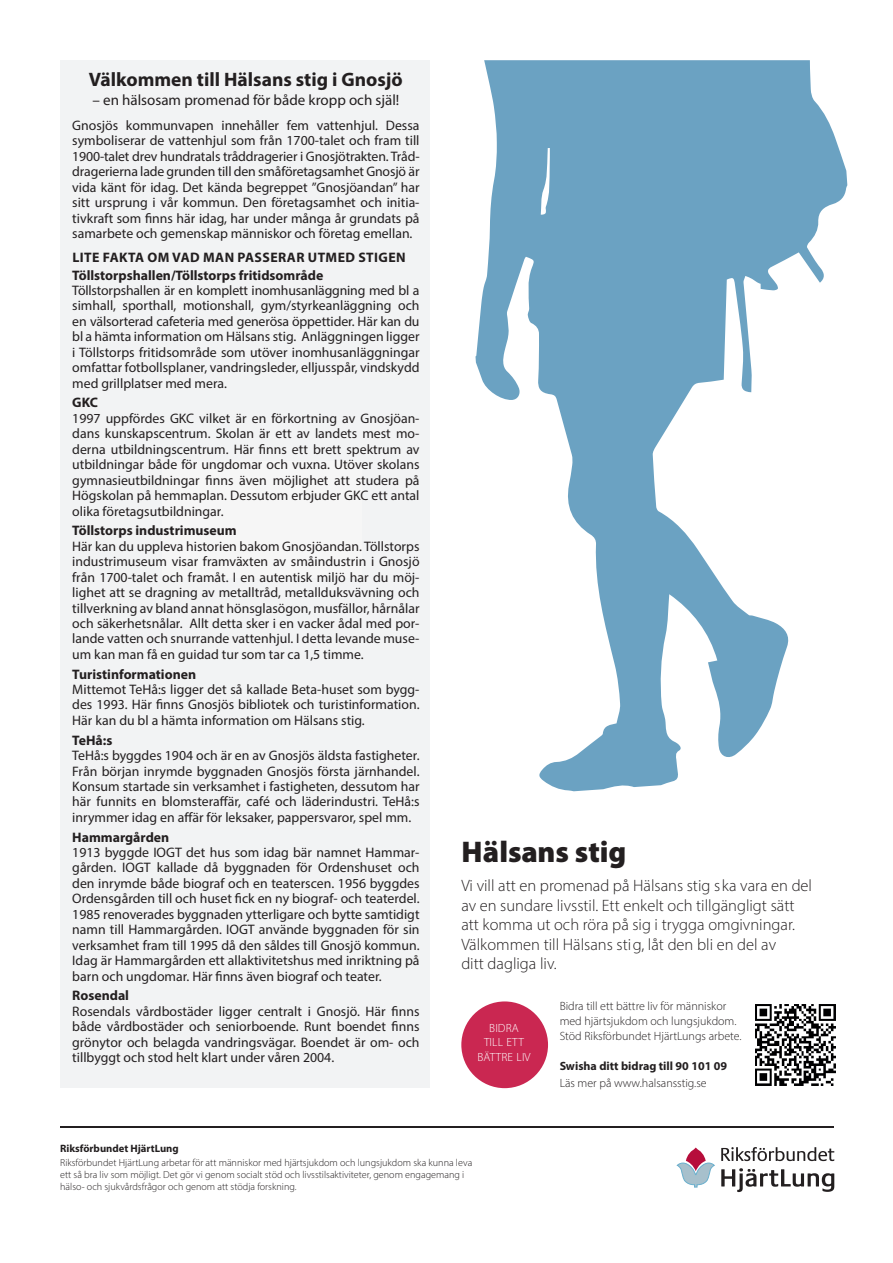
<style>
.page{position:relative;width:893px;height:1263px;background:#fff}
.page>*{position:absolute;margin:0;border:0;box-sizing:border-box;transform-origin:0 0}
.t1{font:900 30px "Myriad Pro";letter-spacing:-.005em;color:#231f20}
.t2{font:700 19.5px "Myriad Pro";color:#231f20}
.t3{font:18px "Myriad Pro";color:#231f20}
.t4{font:300 16.5px/19.5px "Myriad Pro";color:#231f20}
.t5{font:15px "Myriad Pro";color:#231f20}
.t6{font:13.8px/15.5px "Myriad Pro";color:#231f20;text-align:justify}
.t7{font:700 13.8px "Myriad Pro";color:#231f20}
.t8{font:700 13.8px "Myriad Pro";letter-spacing:.03em;color:#231f20}
.t9{font:300 12px/15px "Myriad Pro";color:#231f20}
.t10{font:700 12px/16.5px "Myriad Pro";color:#231f20}
.t11{font:300 11.85px/14.2px "Myriad Pro";letter-spacing:.01em;color:#fff;text-align:center}
.t12{font:700 10.65px "Myriad Pro";color:#231f20}
.t13{font:300 10.2px/12.1px "Myriad Pro";color:#231f20}
.s1{font-weight:300}
</style>
<div class="page">
<img style="left:755px;top:1004px;width:81px;height:82px">
<svg style="left:475px;top:60px;width:372px;height:731px;fill:#6ba2c2"></svg>
<div style="left:461px;top:1001px;width:87px;height:87px;background:#ca2751;border-radius:50%"></div>
<hr style="left:60px;top:1126px;width:773px;height:1px;background:#231f20">
<div style="left:60px;top:60px;width:370px;height:1028px;background:#f2f3f4"></div>
<svg style="left:721px;top:1147px;width:113px;height:14px"></svg>
<svg style="left:721px;top:1168px;width:113px;height:24px"></svg>
<svg style="left:677px;top:1147px;width:38px;height:40px"></svg>
<div style="left:162px;top:461px;width:199px;height:117px;background:#f6f6f6"></div>
<p class="t2" style="left:89px;top:67px;width:315px">Välkommen till Hälsans stig i Gnosjö</p>
<p class="t5" style="left:93px;top:91px;width:308px">– en hälsosam promenad för både kropp och själ!</p>
<p class="t6" style="left:72px;top:117px;width:349px">Gnosjös kommunvapen innehåller fem vattenhjul. Dessa symboliserar de vattenhjul som från 1700-talet och fram till 1900-talet drev hundratals tråddragerier i Gnosjötrakten. Tråd&shy;dragerierna lade grunden till den småföretagsamhet Gnosjö är vida känt för idag. Det kända begreppet ”Gnosjöandan” har sitt ursprung i vår kommun. Den företagsamhet och initia&shy;tivkraft som finns här idag, har under många år grundats på samarbete och gemenskap människor och företag emellan.</p>
<p class="t8" style="left:72px;top:248px;width:335px">LITE FAKTA OM VAD MAN PASSERAR UTMED STIGEN</p>
<p class="t7" style="left:72px;top:266px;width:253px">Töllstorpshallen/Töllstorps fritidsområde</p>
<p class="t6" style="left:72px;top:282px;width:349px">Töllstorpshallen är en komplett inomhusanläggning med bl a simhall, sporthall, motionshall, gym/styrkeanläggning och en välsorterad cafeteria med generösa öppettider. Här kan du bl a hämta information om Hälsans stig. Anläggningen ligger i Töllstorps fritidsområde som utöver inomhusanläggningar omfattar fotbollsplaner, vandringsleder, elljusspår, vindskydd med grillplatser med mera.</p>
<p class="t7" style="left:72px;top:394px;width:27px">GKC</p>
<p class="t6" style="left:72px;top:410px;width:349px">1997 uppfördes GKC vilket är en förkortning av Gnosjöan&shy;dans kunskapscentrum. Skolan är ett av landets mest mo&shy;derna utbildningscentrum. Här finns ett brett spektrum av utbildningar både för ungdomar och vuxna. Utöver skolans gymnasieutbildningar finns även möjlighet att studera på Högskolan på hemmaplan. Dessutom erbjuder GKC ett antal olika företagsutbildningar.</p>
<p class="t7" style="left:72px;top:522px;width:166px">Töllstorps industrimuseum</p>
<p class="t6" style="left:72px;top:538px;width:349px">Här kan du uppleva historien bakom Gnosjöandan. Töllstorps industrimuseum visar framväxten av småindustrin i Gnosjö från 1700-talet och framåt. I en autentisk miljö har du möj&shy;lighet att se dragning av metalltråd, metallduksvävning och tillverkning av bland annat hönsglasögon, musfällor, hårnålar och säkerhetsnålar. Allt detta sker i en vacker ådal med por&shy;lande vatten och snurrande vattenhjul. I detta levande muse&shy;um kan man få en guidad tur som tar ca 1,5 timme.</p>
<p class="t7" style="left:72px;top:665px;width:125px">Turistinformationen</p>
<p class="t6" style="left:72px;top:681px;width:349px">Mittemot TeHå:s ligger det så kallade Beta-huset som bygg&shy;des 1993. Här finns Gnosjös bibliotek och turistinformation.<br>Här kan du bl a hämta information om Hälsans stig.</p>
<p class="t7" style="left:72px;top:731px;width:42px">TeHå:s</p>
<p class="t6" style="left:72px;top:747px;width:349px">TeHå:s byggdes 1904 och är en av Gnosjös äldsta fastigheter.<br>Från början inrymde byggnaden Gnosjös första järnhandel.<br>Konsum startade sin verksamhet i fastigheten, dessutom har här funnits en blomsteraffär, café och läderindustri. TeHå:s inrymmer idag en affär för leksaker, pappersvaror, spel mm.</p>
<p class="t7" style="left:72px;top:828px;width:99px">Hammargården</p>
<p class="t6" style="left:72px;top:844px;width:349px">1913 byggde IOGT det hus som idag bär namnet Hammar&shy;gården. IOGT kallade då byggnaden för Ordenshuset och den inrymde både biograf och en teaterscen. 1956 byggdes Ordensgården till och huset fick en ny biograf- och teaterdel.<br>1985 renoverades byggnaden ytterligare och bytte samtidigt namn till Hammargården. IOGT använde byggnaden för sin verksamhet fram till 1995 då den såldes till Gnosjö kommun.<br>Idag är Hammargården ett allaktivitetshus med inriktning på barn och ungdomar. Här finns även biograf och teater.</p>
<p class="t7" style="left:72px;top:987px;width:58px">Rosendal</p>
<p class="t6" style="left:72px;top:1003px;width:349px">Rosendals vårdbostäder ligger centralt i Gnosjö. Här finns både vårdbostäder och seniorboende. Runt boendet finns grönytor och belagda vandringsvägar. Boendet är om- och tillbyggt och stod helt klart under våren 2004.</p>
<p class="t3" style="left:203px;top:482px;width:97px">Kommunens</p>
<p class="t3" style="left:203px;top:525px;width:96px">(87x242mm)</p>
<p class="t1" style="left:462px;top:831px;width:166px">Hälsans stig</p>
<p class="t4" style="left:461px;top:876px;width:352px">Vi vill att en promenad på Hälsans stig ska vara en del av en sundare livsstil. Ett enkelt och tillgängligt sätt att komma ut och röra på sig i trygga omgivningar.<br>Välkommen till Hälsans stig, låt den bli en del av<br>ditt dagliga liv.</p>
<p class="t11" style="left:477px;top:1021px;width:55px">BIDRA<br>TILL ETT<br>BÄTTRE LIV</p>
<p class="t9" style="left:560px;top:999px;width:183px">Bidra till ett bättre liv för människor med hjärtsjukdom och lungsjukdom.<br>Stöd Riksförbundet HjärtLungs arbete.</p>
<p class="t10" style="left:560px;top:1058px;width:169px">Swisha ditt bidrag till 90 101 09<br><span class="s1">Läs mer på www.halsansstig.se</span></p>
<p class="t12" style="left:60px;top:1141px;width:120px">Riksförbundet HjärtLung</p>
<p class="t13" style="left:60px;top:1156px;width:414px">Riksförbundet HjärtLung arbetar för att människor med hjärtsjukdom och lungsjukdom ska kunna leva ett så bra liv som möjligt. Det gör vi genom socialt stöd och livsstilsaktiviteter, genom engagemang i hälso- och sjukvårdsfrågor och genom att stödja forskning.</p>
</div>
